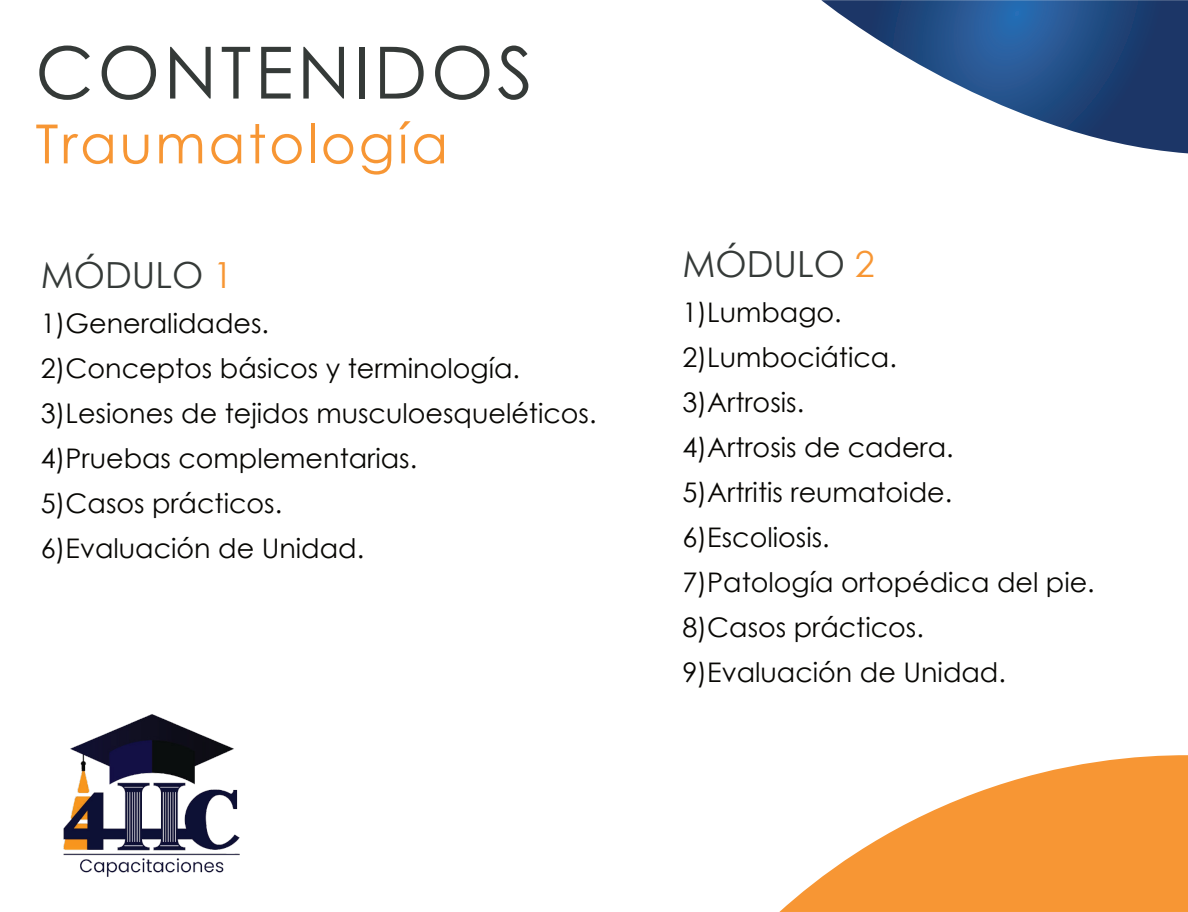
<style>
.page{position:relative;width:1188px;height:912px;background:#fff}
.page>*{position:absolute;margin:0;border:0;box-sizing:border-box;transform-origin:0 0}
.t1{font:72px "Century Gothic";letter-spacing:.05em;color:#353a38}
.t2{font:54px "Century Gothic";letter-spacing:.05em;color:#f79634}
.t3{font:36px "Century Gothic";color:#353a38}
.t4{font:27px/45px "Century Gothic";color:#080704}
.s1{color:#f79634}
</style>
<div class="page">
<svg style="left:821px;top:0;width:367px;height:153px"></svg>
<svg style="left:779px;top:755px;width:409px;height:157px;fill:#f79634"></svg>
<img style="left:63px;top:714px;width:177px;height:163px">
<h1 class="t1" style="left:35px;top:45px;width:499px">CONTENIDOS</h1>
<h2 class="t2" style="left:35px;top:123px;width:414px">Traumatología</h2>
<h3 class="t3" style="left:41px;top:260px;width:194px">MÓDULO <span class="s1">1</span></h3>
<p class="t4" style="left:41px;top:303px;width:557px">1)Generalidades.<br>2)Conceptos básicos y terminología.<br>3)Lesiones de tejidos musculoesqueléticos.<br>4)Pruebas complementarias.<br>5)Casos prácticos.<br>6)Evaluación de Unidad.</p>
<h3 class="t3" style="left:682px;top:250px;width:194px">MÓDULO <span class="s1">2</span></h3>
<p class="t4" style="left:682px;top:293px;width:414px">1)Lumbago.<br>2)Lumbociática.<br>3)Artrosis.<br>4)Artrosis de cadera.<br>5)Artritis reumatoide.<br>6)Escoliosis.<br>7)Patología ortopédica del pie.<br>8)Casos prácticos.<br>9)Evaluación de Unidad.</p>
</div>
